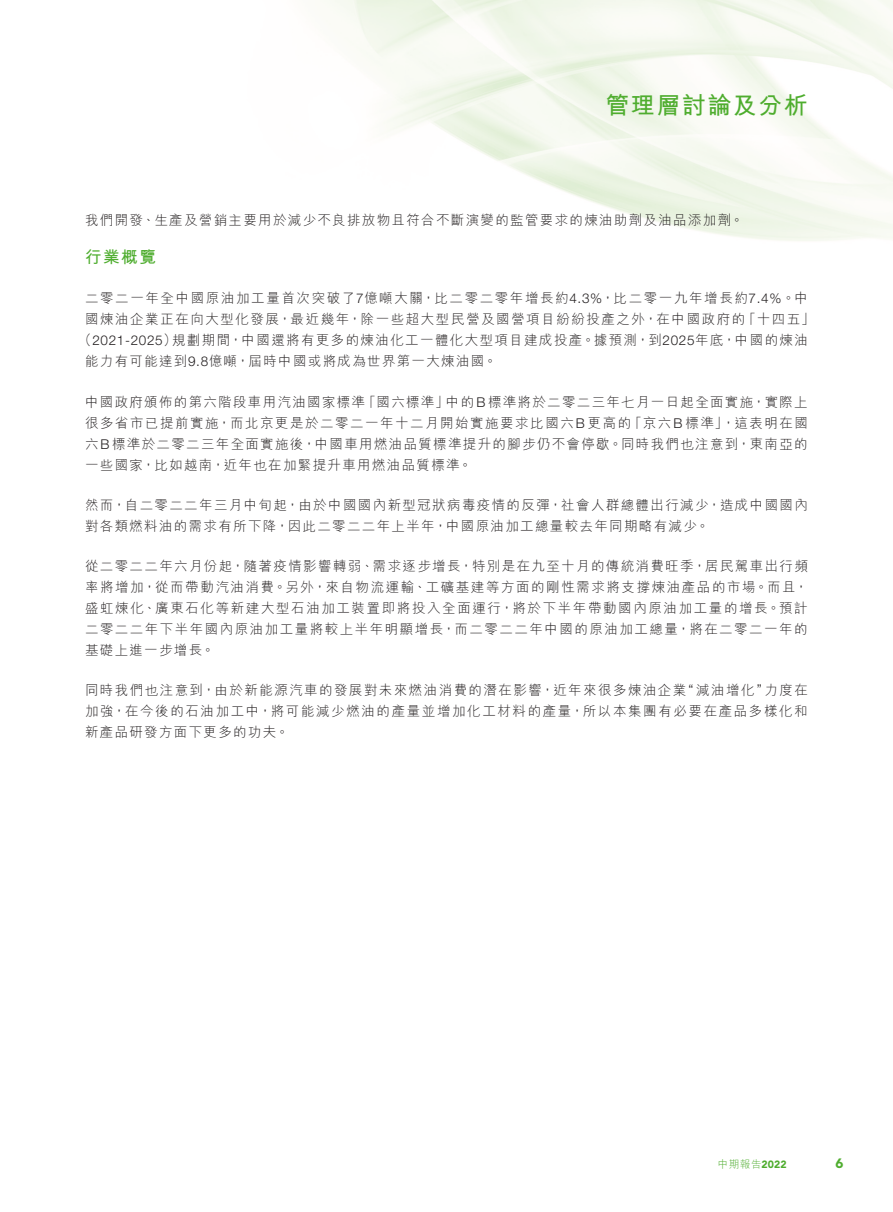
<style>
.page{position:relative;width:893px;height:1212px;background:#fff}
.page>*{position:absolute;margin:0;border:0;box-sizing:border-box;transform-origin:0 0}
.t1{font:700 24px "M Hei HK";letter-spacing:.06em;color:#4fad2f}
.t2{font:700 16.5px "M Hei HK";color:#4fad2f}
.t3{font:300 13.5px/21px "M Hei HK";letter-spacing:.1em;color:#231f20}
.t4{font:300 13.5px/21px "M Hei HK";letter-spacing:.12em;color:#231f20}
.t5{font:300 13.5px "Helvetica Neue LT Std";letter-spacing:.05em;color:#231f20}
.t6{font:900 13.5px "Avenir LT Std";color:#4fad2f}
.t7{font:300 10.5px "M Hei HK";color:#4fad2f}
.s1{font-family:"Helvetica Neue LT Std"}
.s2{font-family:"M Hei HK"}
.s3{font-family:"Avenir LT Std";font-weight:900}
</style>
<div class="page">
<h1 class="t1" style="left:605px;top:87px;width:204px">管理層討論及分析</h1>
<p class="t3" style="left:85px;top:209px;width:660px">我們開發、生產及營銷主要用於減少不良排放物且符合不斷演變的監管要求的煉油助劑及油品添加劑。</p>
<p class="t2" style="left:85px;top:245px;width:72px">行業概覽</p>
<p class="t4" style="left:743px;top:288px;width:73px;text-indent:-658px">二零二一年全中國原油加工量首次突破了<span class="s1">7</span>億噸大關，比二零二零年增長約<span class="s1">4.3%</span>，比二零一九年增長約<span class="s1">7.4%</span>。中「十四五「</p>
<p class="t3" style="left:172px;top:309px;width:637px;text-indent:-87px">國煉油企業正在向大型化發展，最近幾年，除一些超大型民營及國營項目紛紛投產之外，在中國政府的<br>規劃期間，中國還將有更多的煉油化工一體化大型項目建成投產。據預測，到<span class="s1">2025</span>年底，中國的煉油</p>
<p class="t5" style="left:78px;top:332px;width:100px"><span class="s2">（</span>2021-2025<span class="s2">）</span></p>
<p class="t3" style="left:85px;top:351px;width:413px">能力有可能達到<span class="s1">9.8</span>億噸，屆時中國或將成為世界第一大煉油國。</p>
<p class="t3" style="left:446px;top:391px;width:363px">中的<span class="s1">B</span>標準將於二零二三年七月一日起全面實施，實際上</p>
<p class="t3" style="left:85px;top:391px;width:282px">中國政府頒佈的第六階段車用汽油國家標準</p>
<p class="t3" style="left:362px;top:391px;width:88px">「國六標準」</p>
<p class="t3" style="left:85px;top:412px;width:724px">很多省市已提前實施，而北京更是於二零二一年十二月開始實施要求比國六<span class="s1">B</span>更高的<br>六<span class="s1">B</span>標準於二零二三年全面實施後，中國車用燃油品質標準提升的腳步仍不會停歇。同時我們也注意到，東南亞的一些國家，比如越南，近年也在加緊提升車用燃油品質標準。</p>
<p class="t3" style="left:85px;top:494px;width:724px">然而，自二零二二年三月中旬起，由於中國國內新型冠狀病毒疫情的反彈，社會人群總體出行減少，造成中國國內對各類燃料油的需求有所下降，因此二零二二年上半年，中國原油加工總量較去年同期略有減少。</p>
<p class="t3" style="left:85px;top:555px;width:725px;text-align:justify">從二零二二年六月份起，隨著疫情影響轉弱、需求逐步增長，特別是在九至十月的傳統消費旺季，居民駕車出行頻率將增加，從而帶動汽油消費。另外，來自物流運輸、工礦基建等方面的剛性需求將支撐煉油產品的市場。而且，盛虹煉化、廣東石化等新建大型石油加工裝置即將投入全面運行，將於下半年帶動國內原油加工量的增長。預計二零二二年下半年國內原油加工量將較上半年明顯增長，而二零二二年中國的原油加工總量，將在二零二一年的基礎上進一步增長。</p>
<p class="t3" style="left:85px;top:679px;width:724px;text-align:justify">同時我們也注意到，由於新能源汽車的發展對未來燃油消費的潛在影響，近年來很多煉油企業<span class="s1">“</span>減油增化<span class="s1">”</span>力度在加強，在今後的石油加工中，將可能減少燃油的產量並增加化工材料的產量，所以本集團有必要在產品多樣化和新產品研發方面下更多的功夫。</p>
<p class="t3" style="left:629px;top:412px;width:181px">「京六<span class="s1">B</span>標準，」這表明在國</p>
<p class="t7" style="left:718px;top:1159px;width:70px">中期報告<span class="s3">2022</span></p>
<p class="t6" style="left:835px;top:1155px;width:9px">6</p>
</div>
